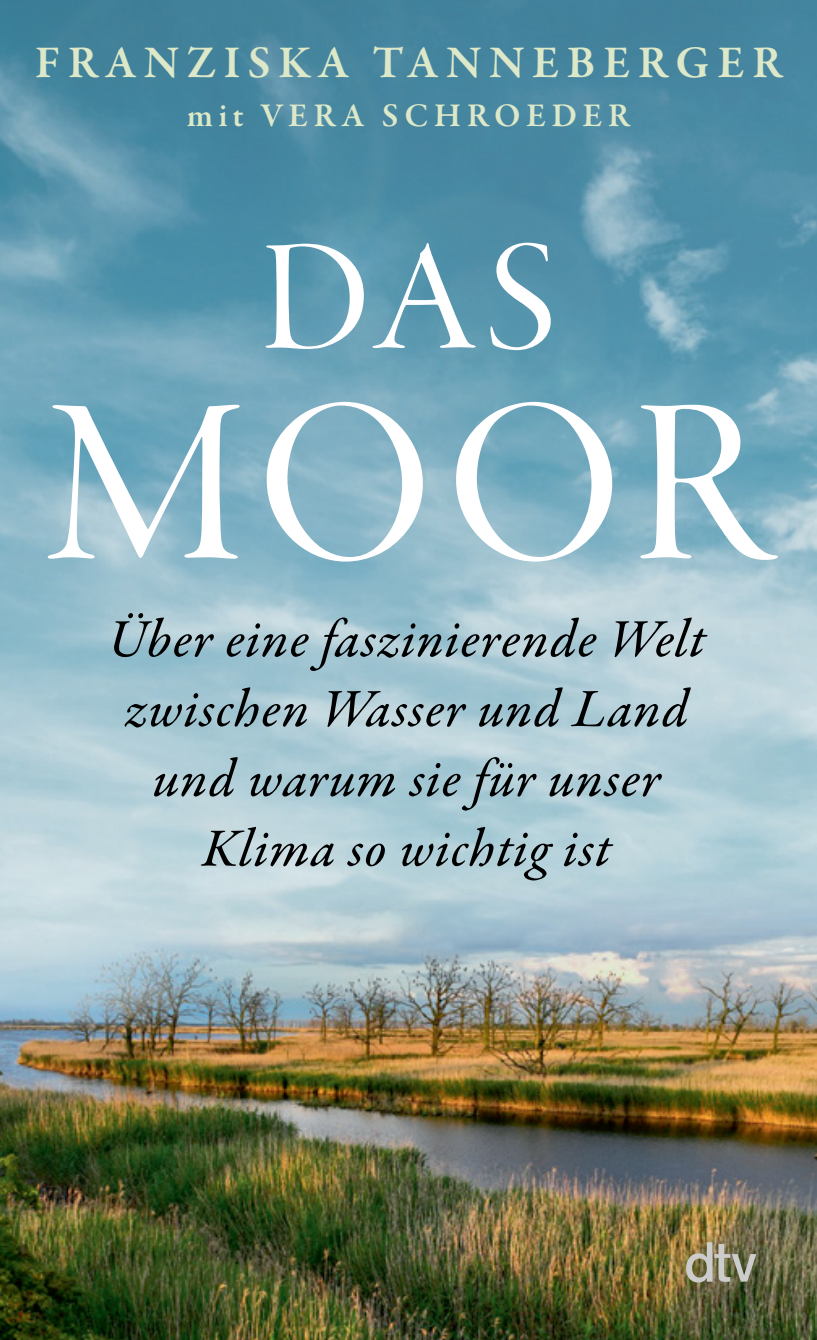
<style>
.page{position:relative;width:817px;height:1340px;background:#fff}
.page>*{position:absolute;margin:0;border:0;box-sizing:border-box;transform-origin:0 0}
.t1{font:240.75px "Garamond Premr Pro Disp";color:#fff}
.t2{font:162px "Garamond Premr Pro Disp";color:#fff}
.t3{font:54px/69.8px "Garamond Premr Pro Med It";letter-spacing:.02em;color:#000;text-align:center}
.t4{font:600 46.12px "Garamond Premr Pro";letter-spacing:.16em;color:#dde8c8}
.t5{font:600 33.75px "Garamond Premr Pro";letter-spacing:.16em;color:#dde8c8}
</style>
<div class="page">
<img style="left:0;top:0;width:816px;height:1339px">
<svg style="left:686px;top:1242px;width:70px;height:40px;background:#938f75"></svg>
<p class="t4" style="left:35px;top:34px;width:748px">FRANZISKA TANNEBERGER</p>
<p class="t5" style="left:187px;top:95px;width:444px">mit VERA SCHROEDER</p>
<h2 class="t2" style="left:260px;top:210px;width:298px">DAS</h2>
<h1 class="t1" style="left:48px;top:353px;width:721px">MOOR</h1>
<p class="t3" style="left:108px;top:607px;width:599px">Über eine faszinierende Welt zwischen Wasser und Land und warum sie für unser<br>Klima so wichtig ist</p>
</div>
